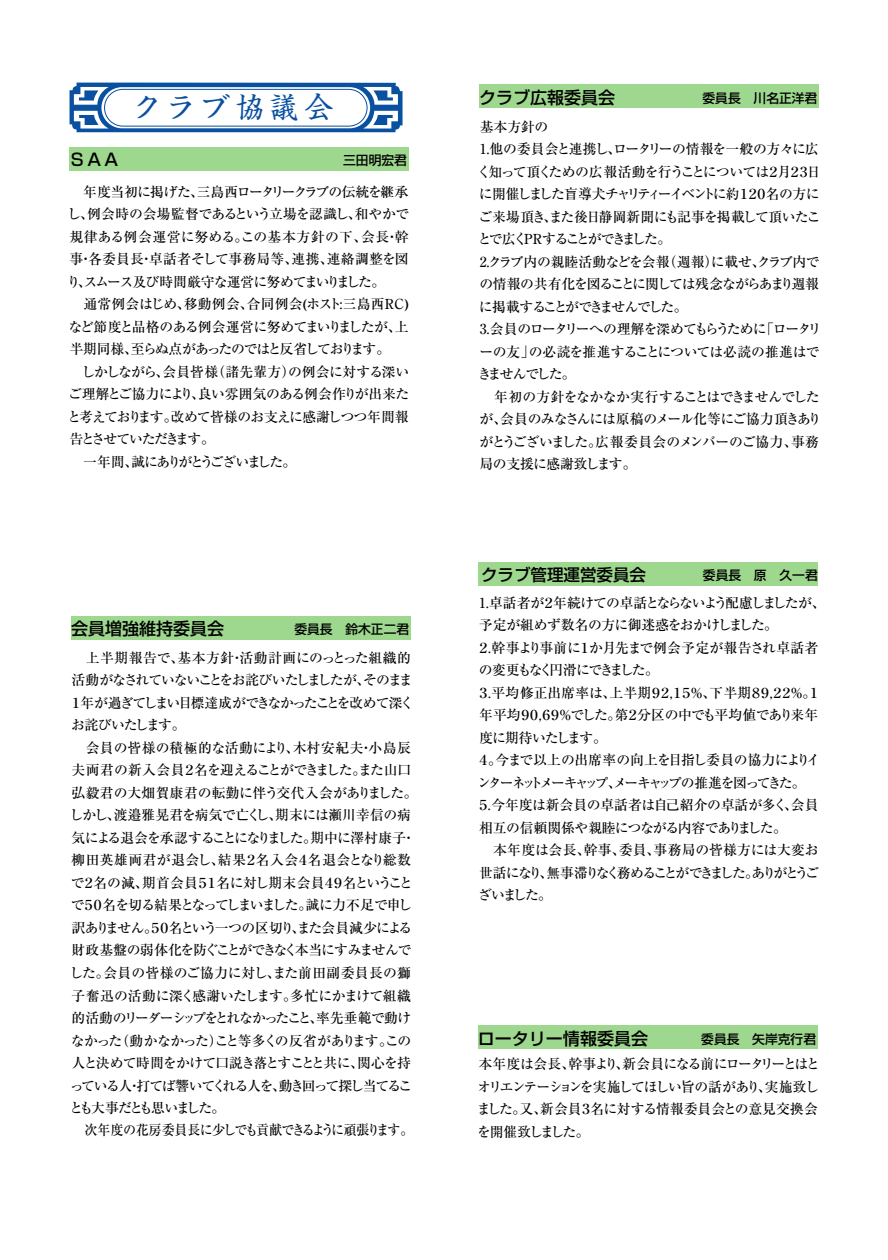
<style>
.page{position:relative;width:888px;height:1260px;background:#fff}
.page>*{position:absolute;margin:0;border:0;box-sizing:border-box;transform-origin:0 0}
.t1{font:28.65px "Shinsei Kai Pro CBSK1";letter-spacing:.2em;color:#0a50a1}
.t2{font:500 16.95px "Shin Go Pro";color:#000}
.t3{font:500 16.5px "Shin Go Pro";color:#000}
.t4{font:500 13.8px/22.5px "Ryumin Pro";letter-spacing:-.06em;color:#000}
.t5{font:500 13.8px/22.5px "Ryumin Pro";letter-spacing:-.085em;color:#000}
.t6{font:500 12.75px "Shin Go Pro";color:#000}
</style>
<div class="page">
<div style="left:69px;top:147px;width:340px;height:24px;background:#9ed78e"></div>
<div style="left:479px;top:562px;width:339px;height:24px;background:#9ed78e"></div>
<svg style="left:70px;top:83px;width:333px;height:49px"></svg>
<div style="left:104px;top:89px;width:263px;height:37px;border:1px solid #0a50a1;border-radius:18px"></div>
<div style="left:72px;top:616px;width:339px;height:24px;background:#9ed78e"></div>
<div style="left:480px;top:84px;width:339px;height:24px;background:#9ed78e"></div>
<div style="left:478px;top:1025px;width:340px;height:24px;background:#9ed78e"></div>
<p class="t1" style="left:132px;top:85px;width:202px">クラブ協議会</p>
<p class="t2" style="left:69px;top:146px;width:53px">ＳＡＡ</p>
<p class="t6" style="left:330px;top:150px;width:78px">　三田明宏君</p>
<p class="t4" style="left:67px;top:180px;width:344px">　年度当初に掲げた、三島西ロータリークラブの伝統を継承し、例会時の会場監督であるという立場を認識し、和やかで規律ある例会運営に努める。この基本方針の下、会長・幹事・各委員長・卓話者そして事務局等、連携、連絡調整を図り、スムース及び時間厳守な運営に努めてまいりました。<br>　通常例会はじめ、移動例会、合同例会(ホスト:三島西RC)など節度と品格のある例会運営に努めてまいりましたが、上半期同様、至らぬ点があったのではと反省しております。<br>　しかしながら、会員皆様（諸先輩方）の例会に対する深いご理解とご協力により、良い雰囲気のある例会作りが出来たと考えております。改めて皆様のお支えに感謝しつつ年間報告とさせていただきます。<br>　一年間、誠にありがとうございました。</p>
<p class="t2" style="left:71px;top:615px;width:155px">会員増強維持委員会</p>
<p class="t6" style="left:294px;top:619px;width:116px">委員長　鈴木正二君</p>
<p class="t4" style="left:69px;top:646px;width:350px">　上半期報告で、基本方針・活動計画にのっとった組織的活動がなされていないことをお詫びいたしましたが、そのまま<br>１年が過ぎてしまい目標達成ができなかったことを改めて深くお詫びいたします。<br>　会員の皆様の積極的な活動により、木村安紀夫・小島辰夫両君の新入会員２名を迎えることができました。また山口弘毅君の大畑賀康君の転勤に伴う交代入会がありました。しかし、渡邉雅晃君を病気で亡くし、期末には瀬川幸信の病気による退会を承認することになりました。期中に澤村康子・柳田英雄両君が退会し、結果２名入会４名退会となり総数で２名の減、期首会員５１名に対し期末会員４９名ということで５０名を切る結果となってしまいました。誠に力不足で申し訳ありません。５０名という一つの区切り、また会員減少による財政基盤の弱体化を防ぐことができなく本当にすみませんでした。会員の皆様のご協力に対し、また前田副委員長の獅子奮迅の活動に深く感謝いたします。多忙にかまけて組織的活動のリーダーシップをとれなかったこと、率先垂範で動けなかった（動かなかった）こと等多くの反省があります。この人と決めて時間をかけて口説き落とすことと共に、関心を持っている人・打てば響いてくれる人を、動き回って探し当てることも大事だとも思いました。　　<br>　次年度の花房委員長に少しでも貢献できるように頑張ります。</p>
<p class="t2" style="left:479px;top:84px;width:138px">クラブ広報委員会</p>
<p class="t6" style="left:703px;top:87px;width:116px">委員長　川名正洋君</p>
<p class="t4" style="left:477px;top:114px;width:346px">基本方針の<br>1.他の委員会と連携し、ロータリーの情報を一般の方々に広く知って頂くための広報活動を行うことについては２月２３日に開催しました盲導犬チャリティーイベントに約１２０名の方にご来場頂き、また後日静岡新聞にも記事を掲載して頂いたことで広くPRすることができました。<br>2.クラブ内の親睦活動などを会報（週報）に載せ、クラブ内での情報の共有化を図ることに関しては残念ながらあまり週報に掲載することができませんでした。<br>3.会員のロータリーへの理解を深めてもらうために「ロータリーの友」の必読を推進することについては必読の推進はできませんでした。<br>　年初の方針をなかなか実行することはできませんでしたが、会員のみなさんには原稿のメール化等にご協力頂きありがとうございました。広報委員会のメンバーのご協力、事務局の支援に感謝致します。</p>
<p class="t3" style="left:481px;top:561px;width:166px">クラブ管理運営委員会</p>
<p class="t6" style="left:703px;top:565px;width:116px">委員長　原　久一君</p>
<p class="t4" style="left:476px;top:591px;width:351px">1.卓話者が２年続けての卓話とならないよう配慮しましたが、予定が組めず数名の方に御迷惑をおかけしました。<br>２．幹事より事前に１か月先まで例会予定が報告され卓話者の変更もなく円滑にできました。<br>３．平均修正出席率は、上半期９２，１５％、下半期８９，２２％。１年平均９０，６９％でした。第２分区の中でも平均値であり来年度に期待いたします。<br>４。今まで以上の出席率の向上を目指し委員の協力によりインターネットメーキャップ、メーキャップの推進を図ってきた。<br>５．今年度は新会員の卓話者は自己紹介の卓話が多く、会員相互の信頼関係や親睦につながる内容でありました。<br>　本年度は会長、幹事、委員、事務局の皆様方には大変お世話になり、無事滞りなく務めることができました。ありがとうございました。</p>
<p class="t2" style="left:478px;top:1024px;width:172px">ロータリー情報委員会</p>
<p class="t6" style="left:701px;top:1028px;width:116px">委員長　矢岸克行君</p>
<p class="t5" style="left:477px;top:1052px;width:345px">本年度は会長、幹事より、新会員になる前にロータリーとはとオリエンテーションを実施してほしい旨の話があり、実施致しました。又、新会員３名に対する情報委員会との意見交換会を開催致しました。</p>
</div>
